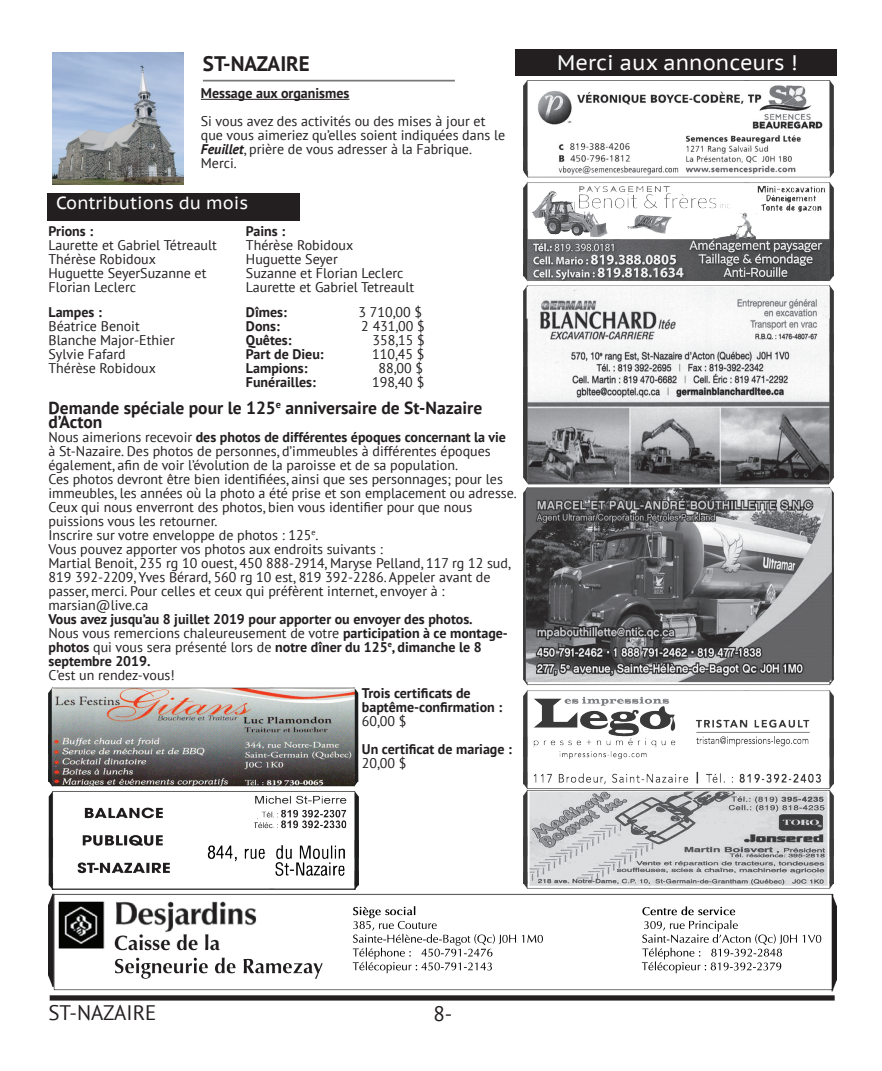
<style>
.page{position:relative;width:882px;height:1071px;background:#fff}
.page>*{position:absolute;margin:0;border:0;box-sizing:border-box;transform-origin:0 0}
.t1{font:21px "PT Sans Caption";color:#fff}
.t2{font:21px "PT Sans";color:#231f20}
.t3{font:700 21px "PT Sans";color:#231f20}
.t4{font:700 17.5px/14px "PT Sans";color:#231f20}
.t5{font:17.5px "PT Sans Caption";color:#fff}
.t6{font:14px/14px "PT Sans";color:#231f20}
.t7{font:700 14px/14px "PT Sans";color:#231f20}
.s1{font-weight:700;font-style:italic}
.s2{font-weight:700}
.s3{font-weight:400}
</style>
<div class="page">
<div style="left:50px;top:995px;width:785px;height:6px;background:#231f20"></div>
<hr style="left:203px;top:80px;width:252px;height:2px;background:#231f20">
<img style="left:53px;top:53px;width:131px;height:131px">
<div style="left:515px;top:49px;width:322px;height:27px;background:#231f20"></div>
<hr style="left:201px;top:99px;width:148px;height:1px;background:#231f20">
<img style="left:49px;top:894px;width:787px;height:97px">
<div style="left:47px;top:193px;width:252px;height:27px;background:#231f20"></div>
<img style="left:49px;top:688px;width:310px;height:202px">
<img style="left:524px;top:80px;width:309px;height:814px">
<h1 class="t3" style="left:203px;top:50px;width:109px">ST-NAZAIRE</h1>
<p class="t7" style="left:201px;top:86px;width:150px">Message aux organismes</p>
<p class="t6" style="left:201px;top:114px;width:306px">Si vous avez des activités ou des mises à jour et que vous aimeriez qu’elles soient indiquées dans le <span class="s1">Feuillet</span>, prière de vous adresser à la Fabrique.<br>Merci.</p>
<p class="t5" style="left:56px;top:192px;width:194px">Contributions du mois</p>
<p class="t7" style="left:49px;top:224px;width:46px">Prions :</p>
<p class="t6" style="left:49px;top:238px;width:170px">Laurette et Gabriel Tétreault<br>Thérèse Robidoux<br>Huguette SeyerSuzanne et<br>Florian Leclerc</p>
<p class="t7" style="left:246px;top:224px;width:41px">Pains :</p>
<p class="t6" style="left:246px;top:238px;width:170px">Thérèse Robidoux<br>Huguette Seyer<br>Suzanne et Florian Leclerc<br>Laurette et Gabriel Tetreault</p>
<p class="t7" style="left:246px;top:305px;width:42px">Dîmes:</p>
<p class="t6" style="left:359px;top:305px;width:65px">3 710,00 $</p>
<p class="t7" style="left:246px;top:319px;width:35px">Dons:</p>
<p class="t6" style="left:361px;top:319px;width:65px">2 431,00 $</p>
<p class="t7" style="left:246px;top:333px;width:47px">Quêtes:</p>
<p class="t6" style="left:373px;top:333px;width:54px">358,15 $</p>
<p class="t7" style="left:246px;top:347px;width:79px">Part de Dieu:</p>
<p class="t6" style="left:372px;top:347px;width:54px">110,45 $</p>
<p class="t7" style="left:246px;top:361px;width:63px">Lampions:</p>
<p class="t6" style="left:379px;top:361px;width:46px">88,00 $</p>
<p class="t7" style="left:246px;top:375px;width:72px">Funérailles:</p>
<p class="t6" style="left:372px;top:375px;width:54px">198,40 $</p>
<p class="t7" style="left:49px;top:305px;width:55px">Lampes :</p>
<p class="t6" style="left:49px;top:319px;width:128px">Béatrice Benoit<br>Blanche Major-Ethier<br>Sylvie Fafard<br>Thérèse Robidoux</p>
<p class="t4" style="left:49px;top:400px;width:435px">Demande spéciale pour le 125<sup>e</sup> anniversaire de St-Nazaire d’Acton</p>
<p class="t6" style="left:49px;top:430px;width:470px">Nous aimerions recevoir <span class="s2">des photos de différentes époques concernant la vie<br></span>à St-Nazaire. Des photos de personnes, d’immeubles à différentes époques également, afin de voir l’évolution de la paroisse et de sa population.<br>Ces photos devront être bien identifiées, ainsi que ses personnages; pour les immeubles, les années où la photo a été prise et son emplacement ou adresse.<br>Ceux qui nous enverront des photos, bien vous identifier pour que nous puissions vous les retourner.<br>Inscrire sur votre enveloppe de photos : 125<sup>e</sup>.<br>Vous pouvez apporter vos photos aux endroits suivants :<br>Martial Benoit, 235 rg 10 ouest, 450 888-2914, Maryse Pelland, 117 rg 12 sud, 819 392-2209, Yves Bérard, 560 rg 10 est, 819 392-2286. Appeler avant de passer, merci. Pour celles et ceux qui préfèrent internet, envoyer à : marsian@live.ca</p>
<p class="t7" style="left:49px;top:612px;width:461px">Vous avez jusqu’au 8 juillet 2019 pour apporter ou envoyer des photos.<br><span class="s3">Nous vous remercions chaleureusement de votre</span> participation à ce montage&shy;photos <span class="s3">qui vous sera présenté lors de</span> notre dîner du 125<sup>e</sup>, dimanche le 8 septembre 2019.</p>
<p class="t6" style="left:49px;top:668px;width:128px">C’est un rendez-vous!</p>
<p class="t7" style="left:362px;top:686px;width:142px">Trois certificats de baptême-confirmation :</p>
<p class="t6" style="left:362px;top:714px;width:46px">60,00 $</p>
<p class="t7" style="left:362px;top:742px;width:152px">Un certificat de mariage :</p>
<p class="t6" style="left:362px;top:756px;width:46px">20,00 $</p>
<h1 class="t1" style="left:557px;top:49px;width:242px">Merci aux annonceurs !</h1>
<h1 class="t2" style="left:49px;top:999px;width:109px">ST-NAZAIRE</h1>
<h1 class="t2" style="left:433px;top:1000px;width:21px">8-</h1>
</div>
